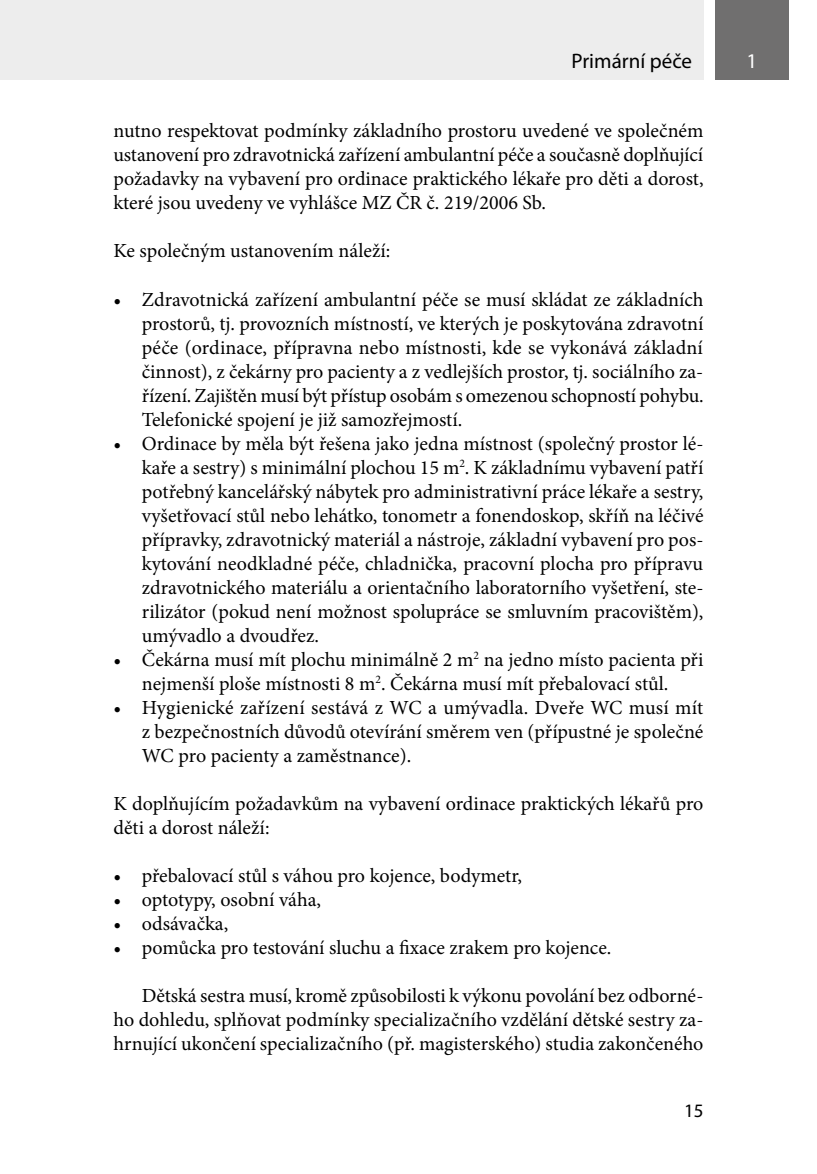
<style>
.page{position:relative;width:817px;height:1174px;background:#fff}
.page>*{position:absolute;margin:0;border:0;box-sizing:border-box;transform-origin:0 0}
.t1{font:21px "Myriad Pro";color:#000}
.t2{font:21px "Myriad Pro";color:#fff}
.t3{font:20px/24px "Minion Pro";color:#000;text-align:justify}
.t4{font:19px "Myriad Pro";color:#000}
</style>
<div class="page">
<div style="left:714px;top:0;width:74px;height:79px;background:#706f6f"></div>
<div style="left:0;top:0;width:703px;height:79px;background:#ededed"></div>
<p class="t1" style="left:571px;top:48px;width:122px">Primární péče</p>
<p class="t2" style="left:746px;top:48px;width:12px">1</p>
<p class="t3" style="left:113px;top:119px;width:591px">nutno respektovat podmínky základního prostoru uvedené ve společném ustanovení pro zdravotnická zařízení ambulantní péče a současně doplňující požadavky na vybavení pro ordinace praktického lékaře pro děti a dorost, které jsou uvedeny ve vyhlášce MZ ČR č. 219/2006 Sb.</p>
<p class="t3" style="left:113px;top:239px;width:278px">Ke společným ustanovením náleží:</p>
<p class="t3" style="left:142px;top:287px;width:563px;text-indent:-28px">• Zdravotnická zařízení ambulantní péče se musí skládat ze základních prostorů, tj. provozních místností, ve kterých je poskytována zdravotní péče (ordinace, přípravna nebo místnosti, kde se vykonává základní činnost), z čekárny pro pacienty a z vedlejších prostor, tj. sociálního za&shy;řízení. Zajištěn musí být přístup osobám s omezenou schopností pohybu.<br>Telefonické spojení je již samozřejmostí.</p>
<p class="t3" style="left:142px;top:431px;width:563px;text-indent:-28px">• Ordinace by měla být řešena jako jedna místnost (společný prostor lé&shy;kaře a sestry) s minimální plochou 15 m<sup>2</sup>. K základnímu vybavení patří potřebný kancelářský nábytek pro administrativní práce lékaře a sestry, vyšetřovací stůl nebo lehátko, tonometr a fonendoskop, skříň na léčivé přípravky, zdravotnický materiál a nástroje, základní vybavení pro pos&shy;kytování neodkladné péče, chladnička, pracovní plocha pro přípravu zdravotnického materiálu a orientačního laboratorního vyšetření, ste&shy;rilizátor (pokud není možnost spolupráce se smluvním pracovištěm), umývadlo a dvoudřez.</p>
<p class="t3" style="left:113px;top:647px;width:591px;text-align:center">• Čekárna musí mít plochu minimálně 2 m<sup>2</sup> na jedno místo pacienta při nejmenší ploše místnosti 8 m<sup>2</sup>. Čekárna musí mít přebalovací stůl.</p>
<p class="t3" style="left:142px;top:695px;width:563px;text-indent:-28px">• Hygienické zařízení sestává z WC a umývadla. Dveře WC musí mít z bezpečnostních důvodů otevírání směrem ven (přípustné je společné WC pro pacienty a zaměstnance).</p>
<p class="t3" style="left:113px;top:791px;width:591px">K doplňujícím požadavkům na vybavení ordinace praktických lékařů pro děti a dorost náleží:</p>
<p class="t3" style="left:113px;top:863px;width:410px">• přebalovací stůl s váhou pro kojence, bodymetr,</p>
<p class="t3" style="left:113px;top:887px;width:209px">• optotypy, osobní váha,</p>
<p class="t3" style="left:113px;top:911px;width:116px">• odsávačka,</p>
<p class="t3" style="left:113px;top:935px;width:499px">• pomůcka pro testování sluchu a fixace zrakem pro kojence.</p>
<p class="t3" style="left:113px;top:983px;width:591px;text-indent:28px">Dětská sestra musí, kromě způsobilosti k výkonu povolání bez odborné&shy;ho dohledu, splňovat podmínky specializačního vzdělání dětské sestry za&shy;hrnující ukončení specializačního (př. magisterského) studia zakončeného</p>
<p class="t4" style="left:683px;top:1098px;width:21px">15</p>
</div>
